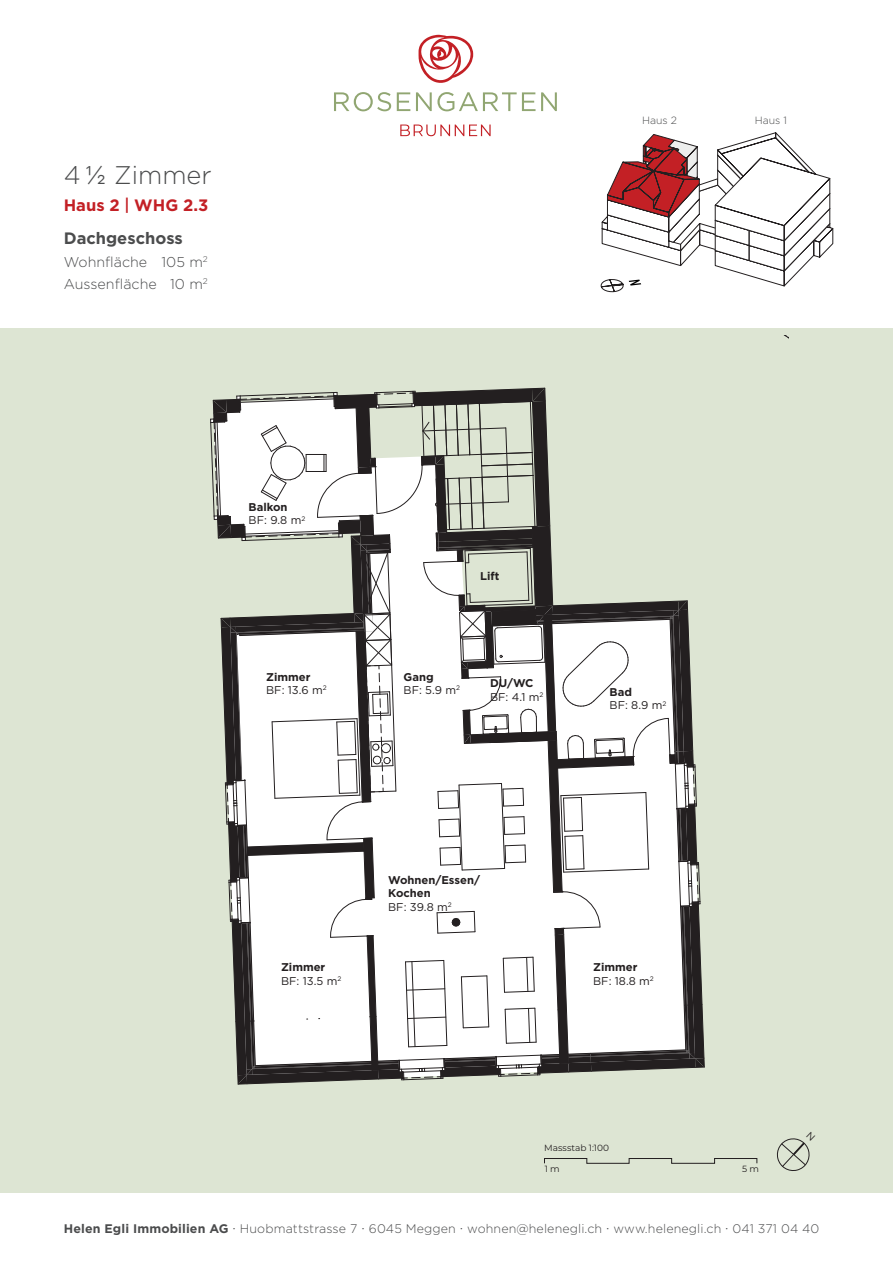
<style>
.page{position:relative;width:893px;height:1263px;background:#fff}
.page>*{position:absolute;margin:0;border:0;box-sizing:border-box;transform-origin:0 0}
.t1{font:300 25.5px "Gotham";color:#4b4c4d}
.t2{font:700 16.5px/33px "Gotham";color:#4b4c4d}
.t3{font:300 14.25px/22.5px "Gotham";color:#4b4c4d}
.t4{font:300 12.45px "Gotham";letter-spacing:.01em;color:#4b4c4d}
.t5{font:11.25px/13.5px "Gotham";color:#231f20}
.t6{font:700 11.25px/13.5px "Gotham";color:#231f20}
.t7{font:300 10.5px "Gotham";color:#4b4c4d}
.t8{font:9px "Montserrat";color:#231f20}
.s1{font-family:"Akkurat"}
.s2{color:#c32025}
.s3{font-family:"DIN2014";font-weight:600;color:#c32025}
.s4{font-weight:700}
.s5{font-weight:400}
.s6{font-family:"Montserrat";font-weight:400}
</style>
<div class="page">
<div style="left:0;top:328px;width:893px;height:865px;background:#dde5d3"></div>
<svg style="left:544px;top:1158px;width:213px;height:5px"></svg>
<svg style="left:601px;top:132px;width:232px;height:160px"></svg>
<svg style="left:210px;top:336px;width:578px;height:748px"></svg>
<div style="left:381px;top:743px;width:10px;height:10px;border:1px solid #231f20;border-radius:50%"></div>
<div style="left:373px;top:756px;width:8px;height:8px;border:1px solid #231f20;border-radius:50%"></div>
<div style="left:384px;top:757px;width:6px;height:7px;border:1px solid #231f20;border-radius:50%"></div>
<svg style="left:334px;top:92px;width:57px;height:19px"></svg>
<svg style="left:397px;top:92px;width:13px;height:19px"></svg>
<svg style="left:416px;top:92px;width:119px;height:19px"></svg>
<svg style="left:541px;top:92px;width:16px;height:19px"></svg>
<svg style="left:400px;top:125px;width:91px;height:11px"></svg>
<svg style="left:419px;top:35px;width:54px;height:48px"></svg>
<svg style="left:776px;top:1138px;width:34px;height:33px"></svg>
<h1 class="t1" style="left:64px;top:161px;width:149px">4<span class="s1">½</span> Zimmer</h1>
<h2 class="t2" style="left:64px;top:188px;width:146px"><span class="s2">Haus 2</span> <span class="s3">|</span> <span class="s2">WHG 2.3<br></span>Dachgeschoss</h2>
<p class="t3" style="left:64px;top:250px;width:146px">Wohnfläche 105 m<sup>2<br></sup>Aussenfläche 10 m<sup>2</sup></p>
<p class="t7" style="left:642px;top:114px;width:37px">Haus 2</p>
<p class="t7" style="left:755px;top:114px;width:34px">Haus 1</p>
<p class="t5" style="left:249px;top:500px;width:58px"><span class="s4">Balkon<br></span>BF: 9.8 m<sup>2</sup></p>
<p class="t5" style="left:266px;top:669px;width:62px"><span class="s4">Zimmer<br></span>BF: 13.6 m<sup>2</sup></p>
<p class="t6" style="left:480px;top:568px;width:21px">Lift</p>
<p class="t5" style="left:404px;top:669px;width:58px"><span class="s4">Gang<br></span>BF: 5.9 m<sup>2</sup></p>
<p class="t5" style="left:490px;top:676px;width:55px"><span class="s4">DU/WC<br></span>BF: 4.1 m<sup>2</sup></p>
<p class="t5" style="left:610px;top:685px;width:58px"><span class="s4">Bad<br></span>BF: 8.9 m<sup>2</sup></p>
<p class="t5" style="left:281px;top:960px;width:62px"><span class="s4">Zimmer<br></span>BF: 13.5 m<sup>2</sup></p>
<p class="t6" style="left:388px;top:873px;width:93px">Wohnen/Essen/<br>Kochen<br><span class="s5">BF: 39.8 m</span><sup>2</sup></p>
<p class="t5" style="left:593px;top:960px;width:62px"><span class="s4">Zimmer<br></span>BF: 18.8 m<sup>2</sup></p>
<p class="t8" style="left:544px;top:1142px;width:66px">Massstab 1:100</p>
<p class="t8" style="left:545px;top:1163px;width:17px">1 m</p>
<p class="t8" style="left:742px;top:1163px;width:19px">5 m</p>
<p class="t4" style="left:64px;top:1221px;width:757px"><span class="s4">Helen Egli Immobilien AG</span> <span class="s6">∙</span> Huobmattstrasse 7 <span class="s6">∙</span> 6045 Meggen <span class="s6">∙</span> wohnen@helenegli.ch <span class="s6">∙</span> www.helenegli.ch <span class="s6">∙</span> 041 371 04 40</p>
</div>
